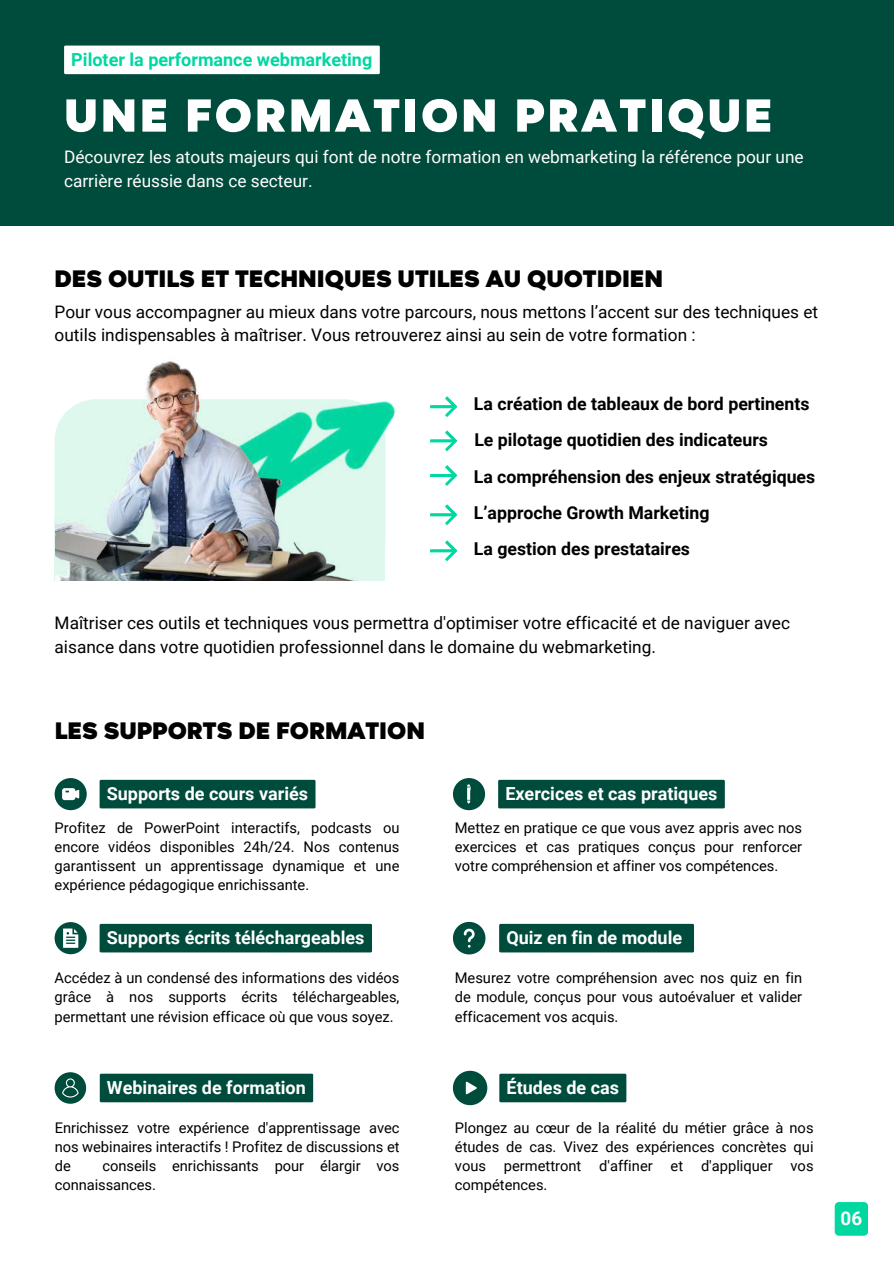
<style>
.page{position:relative;width:894px;height:1264px;background:#fff}
.page>*{position:absolute;margin:0;border:0;box-sizing:border-box;transform-origin:0 0}
.t1{font:900 52.5px "Magenos";letter-spacing:.055em;color:#fff}
.t2{font:900 27px "Magenos";color:#000}
.t3{font:700 18.9px "Roboto";color:#fff}
.t4{font:700 18px "Roboto";color:#fff}
.t5{font:700 18px "Roboto";color:#00d7a1}
.t6{font:700 17.7px/36.5px "Roboto";color:#000}
.t7{font:17.25px/23.7px "Roboto";color:#000}
.t8{font:17.25px/23.7px "Roboto";color:#fff}
.t9{font:14.7px/19.2px "Roboto";color:#000;text-align:justify}
</style>
<div class="page">
<svg style="left:430px;top:396px;width:27px;height:21px"></svg>
<svg style="left:430px;top:430px;width:27px;height:21px"></svg>
<svg style="left:430px;top:465px;width:27px;height:21px"></svg>
<svg style="left:430px;top:504px;width:27px;height:21px"></svg>
<div style="left:834px;top:1201px;width:33px;height:34px;background:#00d7a1;border-radius:4px"></div>
<svg style="left:55px;top:778px;width:32px;height:33px"></svg>
<svg style="left:55px;top:922px;width:32px;height:32px"></svg>
<svg style="left:453px;top:778px;width:32px;height:32px"></svg>
<svg style="left:453px;top:921px;width:32px;height:33px"></svg>
<div style="left:0;top:0;width:893px;height:225px;background:#004c3c"></div>
<img style="left:56px;top:361px;width:340px;height:219px">
<svg style="left:430px;top:540px;width:27px;height:21px"></svg>
<svg style="left:55px;top:1072px;width:32px;height:31px"></svg>
<svg style="left:453px;top:1070px;width:34px;height:35px"></svg>
<div style="left:100px;top:779px;width:215px;height:29px;background:#004c3c"></div>
<div style="left:100px;top:923px;width:272px;height:29px;background:#004c3c"></div>
<div style="left:498px;top:779px;width:226px;height:29px;background:#004c3c"></div>
<div style="left:499px;top:923px;width:194px;height:29px;background:#004c3c"></div>
<div style="left:64px;top:46px;width:316px;height:28px;background:#fff"></div>
<div style="left:100px;top:1073px;width:213px;height:29px;background:#004c3c"></div>
<div style="left:499px;top:1073px;width:127px;height:29px;background:#004c3c"></div>
<p class="t5" style="left:71px;top:49px;width:302px">Piloter la performance webmarketing</p>
<h1 class="t1" style="left:64px;top:88px;width:709px">UNE FORMATION PRATIQUE</h1>
<p class="t8" style="left:64px;top:145px;width:741px">Découvrez les atouts majeurs qui font de notre formation en webmarketing la référence pour une carrière réussie dans ce secteur.</p>
<h2 class="t2" style="left:55px;top:264px;width:609px">DES OUTILS ET TECHNIQUES UTILES AU QUOTIDIEN</h2>
<p class="t7" style="left:55px;top:300px;width:764px">Pour vous accompagner au mieux dans votre parcours, nous mettons l’accent sur des techniques et outils indispensables à maîtriser. Vous retrouverez ainsi au sein de votre formation :</p>
<p class="t6" style="left:474px;top:385px;width:337px">La création de tableaux de bord pertinents<br>Le pilotage quotidien des indicateurs</p>
<p class="t6" style="left:473px;top:459px;width:343px">La compréhension des enjeux stratégiques</p>
<p class="t6" style="left:474px;top:495px;width:237px">L’approche Growth Marketing</p>
<p class="t6" style="left:474px;top:531px;width:217px">La gestion des prestataires</p>
<p class="t7" style="left:55px;top:611px;width:736px">Maîtriser ces outils et techniques vous permettra d'optimiser votre efficacité et de naviguer avec aisance dans votre quotidien professionnel dans le domaine du webmarketing.</p>
<h2 class="t2" style="left:55px;top:716px;width:371px">LES SUPPORTS DE FORMATION</h2>
<p class="t4" style="left:107px;top:783px;width:203px">Supports de cours variés</p>
<p class="t4" style="left:505px;top:783px;width:213px">Exercices et cas pratiques</p>
<p class="t9" style="left:55px;top:818px;width:346px">Profitez de PowerPoint interactifs, podcasts ou encore vidéos disponibles 24h/24. Nos contenus garantissent un apprentissage dynamique et une expérience pédagogique enrichissante.</p>
<p class="t9" style="left:454px;top:818px;width:349px">Mettez en pratique ce que vous avez appris avec nos exercices et cas pratiques conçus pour renforcer votre compréhension et affiner vos compétences.</p>
<p class="t4" style="left:107px;top:927px;width:259px">Supports écrits téléchargeables</p>
<p class="t4" style="left:506px;top:927px;width:177px">Quiz en fin de module</p>
<p class="t9" style="left:55px;top:968px;width:346px">Accédez à un condensé des informations des vidéos grâce à nos supports écrits téléchargeables, permettant une révision efficace où que vous soyez.</p>
<p class="t9" style="left:454px;top:968px;width:349px">Mesurez votre compréhension avec nos quiz en fin de module, conçus pour vous autoévaluer et valider efficacement vos acquis.</p>
<p class="t4" style="left:107px;top:1077px;width:200px">Webinaires de formation</p>
<p class="t4" style="left:506px;top:1077px;width:114px">Études de cas</p>
<p class="t9" style="left:55px;top:1117px;width:346px">Enrichissez votre expérience d'apprentissage avec nos webinaires interactifs ! Profitez de discussions et de</p>
<p class="t9" style="left:455px;top:1117px;width:360px">Plongez au cœur de la réalité du métier grâce à nos études de cas. Vivez des expériences concrètes qui vous permettront d'affiner et d'appliquer vos compétences.</p>
<p class="t9" style="left:55px;top:1156px;width:346px;text-indent:48px">conseils enrichissants pour élargir vos connaissances.</p>
<p class="t3" style="left:840px;top:1207px;width:23px">06</p>
</div>
